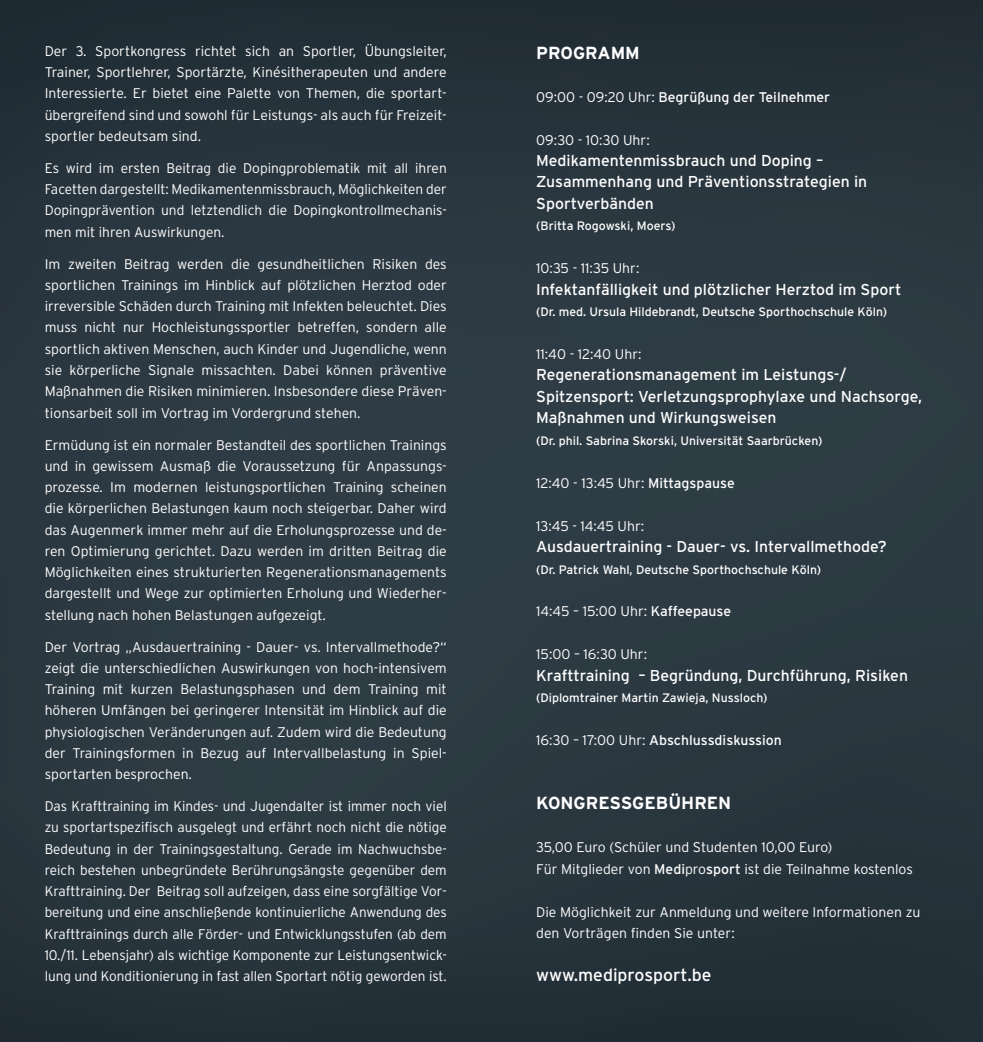
<style>
.page{position:relative;width:983px;height:1042px;background:#fff}
.page>*{position:absolute;margin:0;border:0;box-sizing:border-box;transform-origin:0 0}
.t1{font:700 17.5px "Interstate";color:#fff}
.t2{font:17.5px "Interstate";color:#fff}
.t3{font:15.75px/21.3px "Interstate";color:#fff}
.t4{font:300 14px/21.2px "Interstate";color:#fff;text-align:justify}
.t5{font:14px "Interstate";color:#fff}
.t6{font:12.25px "Interstate";color:#fff}
.s1{font-weight:300}
.s2{font-weight:400}
</style>
<div class="page">
<img style="left:0;top:0;width:982px;height:1042px">
<p class="t4" style="left:45px;top:40px;width:403px">Der 3. Sportkongress richtet sich an Sportler, Übungsleiter, Trainer, Sportlehrer, Sportärzte, Kinésitherapeuten und andere Interessierte. Er bietet eine Palette von Themen, die sportart&shy;übergreifend sind und sowohl für Leistungs- als auch für Freizeit&shy;sportler bedeutsam sind.</p>
<p class="t4" style="left:45px;top:157px;width:403px">Es wird im ersten Beitrag die Dopingproblematik mit all ihren Facetten dargestellt: Medikamentenmissbrauch, Möglichkeiten der Dopingprävention und letztendlich die Dopingkontrollmechanis&shy;men mit ihren Auswirkungen.</p>
<p class="t4" style="left:45px;top:253px;width:403px">Im zweiten Beitrag werden die gesundheitlichen Risiken des sportlichen Trainings im Hinblick auf plötzlichen Herztod oder irreversible Schäden durch Training mit Infekten beleuchtet. Dies muss nicht nur Hochleistungssportler betreffen, sondern alle sportlich aktiven Menschen, auch Kinder und Jugendliche, wenn sie körperliche Signale missachten. Dabei können präventive Maßnahmen die Risiken minimieren. Insbesondere diese Präven&shy;tionsarbeit soll im Vortrag im Vordergrund stehen.</p>
<p class="t4" style="left:45px;top:434px;width:403px">Ermüdung ist ein normaler Bestandteil des sportlichen Trainings und in gewissem Ausmaß die Voraussetzung für Anpassungs&shy;prozesse. Im modernen leistungsportlichen Training scheinen die körperlichen Belastungen kaum noch steigerbar. Daher wird das Augenmerk immer mehr auf die Erholungsprozesse und de&shy;ren Optimierung gerichtet. Dazu werden im dritten Beitrag die Möglichkeiten eines strukturierten Regenerationsmanagements dargestellt und Wege zur optimierten Erholung und Wiederher&shy;stellung nach hohen Belastungen aufgezeigt.</p>
<p class="t4" style="left:45px;top:636px;width:403px">Der Vortrag „Ausdauertraining - Dauer- vs. Intervallmethode?“ zeigt die unterschiedlichen Auswirkungen von hoch-intensivem Training mit kurzen Belastungsphasen und dem Training mit höheren Umfängen bei geringerer Intensität im Hinblick auf die physiologischen Veränderungen auf. Zudem wird die Bedeutung der Trainingsformen in Bezug auf Intervallbelastung in Spiel&shy;sportarten besprochen.</p>
<p class="t4" style="left:45px;top:795px;width:403px">Das Krafttraining im Kindes- und Jugendalter ist immer noch viel zu sportartspezifisch ausgelegt und erfährt noch nicht die nötige Bedeutung in der Trainingsgestaltung. Gerade im Nachwuchsbe&shy;reich bestehen unbegründete Berührungsängste gegenüber dem Krafttraining. Der Beitrag soll aufzeigen, dass eine sorgfältige Vor&shy;bereitung und eine anschließende kontinuierliche Anwendung des Krafttrainings durch alle Förder- und Entwicklungsstufen (ab dem 10./11. Lebensjahr) als wichtige Komponente zur Leistungsentwick&shy;lung und Konditionierung in fast allen Sportart nötig geworden ist.</p>
<p class="t1" style="left:536px;top:43px;width:105px">PROGRAMM</p>
<p class="t5" style="left:536px;top:89px;width:295px"><span class="s1">09:00 - 09:20 Uhr:</span> Begrüßung der Teilnehmer</p>
<p class="t4" style="left:536px;top:129px;width:115px">09:30 - 10:30 Uhr:</p>
<p class="t3" style="left:536px;top:150px;width:332px">Medikamentenmissbrauch und Doping –<br>Zusammenhang und Präventionsstrategien in<br>Sportverbänden</p>
<p class="t6" style="left:536px;top:219px;width:141px">(Britta Rogowski, Moers)</p>
<p class="t4" style="left:536px;top:258px;width:105px">10:35 - 11:35 Uhr:</p>
<p class="t3" style="left:536px;top:278px;width:366px">Infektanfälligkeit und plötzlicher Herztod im Sport</p>
<p class="t6" style="left:536px;top:305px;width:352px">(Dr. med. Ursula Hildebrandt, Deutsche Sporthochschule Köln)</p>
<p class="t4" style="left:536px;top:343px;width:107px">11:40 - 12:40 Uhr:</p>
<p class="t3" style="left:536px;top:364px;width:387px">Regenerationsmanagement im Leistungs-/<br>Spitzensport: Verletzungsprophylaxe und Nachsorge,<br>Maßnahmen und Wirkungsweisen</p>
<p class="t6" style="left:536px;top:434px;width:287px">(Dr. phil. Sabrina Skorski, Universität Saarbrücken)</p>
<p class="t4" style="left:536px;top:472px;width:200px">12:40 - 13:45 Uhr: <span class="s2">Mittagspause</span></p>
<p class="t4" style="left:536px;top:515px;width:110px">13:45 - 14:45 Uhr:</p>
<p class="t3" style="left:536px;top:536px;width:352px">Ausdauertraining - Dauer- vs. Intervallmethode?</p>
<p class="t6" style="left:536px;top:562px;width:286px">(Dr. Patrick Wahl, Deutsche Sporthochschule Köln)</p>
<p class="t4" style="left:536px;top:601px;width:196px">14:45 – 15:00 Uhr: <span class="s2">Kaffeepause</span></p>
<p class="t4" style="left:536px;top:644px;width:112px">15:00 – 16:30 Uhr:</p>
<p class="t3" style="left:536px;top:664px;width:373px">Krafttraining – Begründung, Durchführung, Risiken</p>
<p class="t6" style="left:536px;top:691px;width:233px">(Diplomtrainer Martin Zawieja, Nussloch)</p>
<p class="t5" style="left:536px;top:732px;width:247px"><span class="s1">16:30 – 17:00 Uhr:</span> Abschlussdiskussion</p>
<p class="t1" style="left:536px;top:793px;width:196px">KONGRESSGEBÜHREN</p>
<p class="t4" style="left:536px;top:836px;width:378px">35,00 Euro (Schüler und Studenten 10,00 Euro)<br>Für Mitglieder von <span class="s2">Medi</span>pro<span class="s2">sport</span> ist die Teilnahme kostenlos</p>
<p class="t4" style="left:536px;top:901px;width:385px">Die Möglichkeit zur Anmeldung und weitere Informationen zu den Vorträgen finden Sie unter:</p>
<p class="t2" style="left:536px;top:965px;width:177px">www.mediprosport.be</p>
</div>
